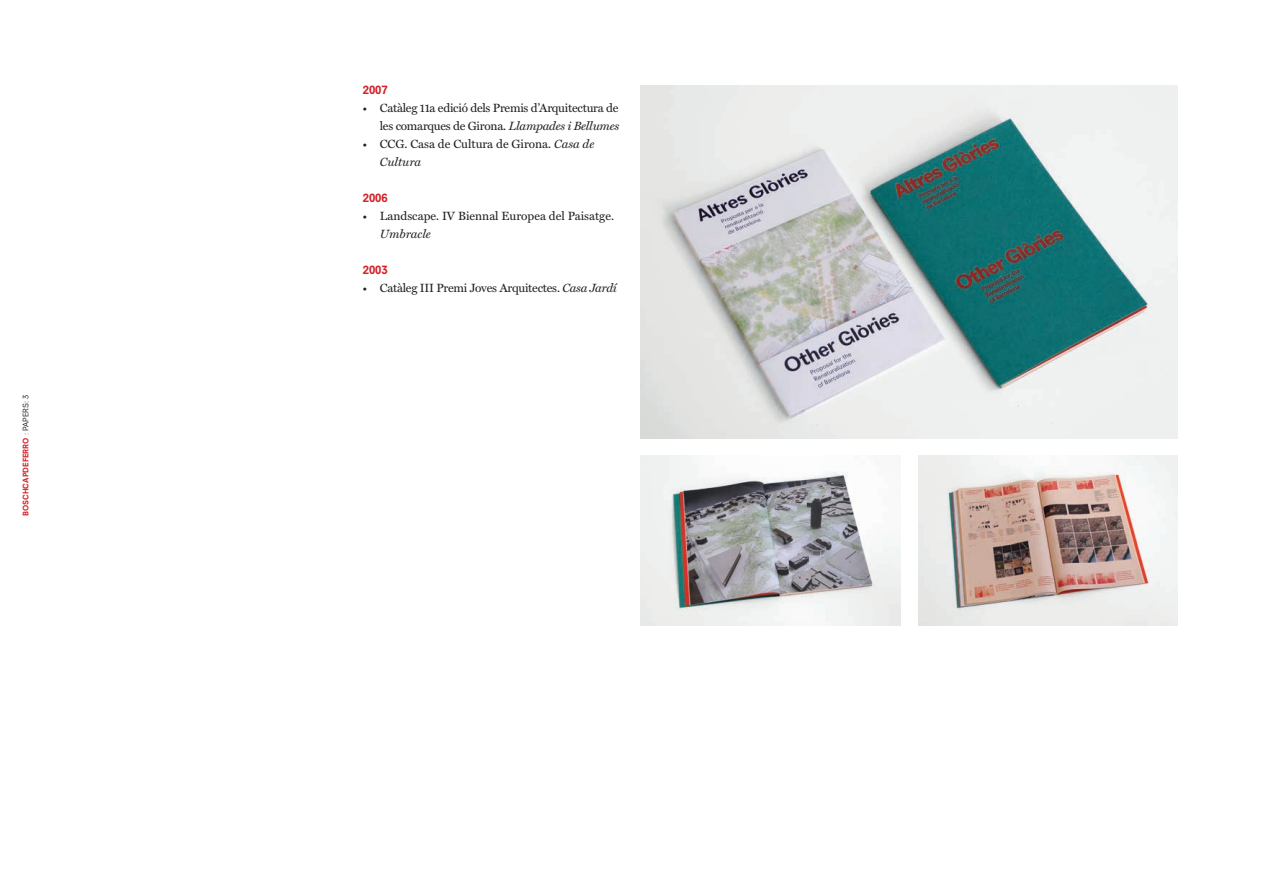
<style>
.page{position:relative;width:1263px;height:893px;background:#fff}
.page>*{position:absolute;margin:0;border:0;box-sizing:border-box;transform-origin:0 0}
.t1{font:12px/18px "Miller Text";letter-spacing:-.02em;color:#231f20;text-align:right}
.t2{font:12px/18px "Miller Text";color:#231f20}
.t3{font:800 11.25px "Neuzeit S";color:#d1232a}
.t4{font:800 7.5px "Neuzeit S";color:#d1232a}
.s1{font-weight:400}
.s2{font-weight:400;color:#231f20}
.s3{font-weight:700;font-size:9px}
.s4{font-style:italic}
</style>
<div class="page">
<img style="left:918px;top:456px;width:260px;height:170px">
<img style="left:640px;top:456px;width:260px;height:170px">
<img style="left:640px;top:85px;width:538px;height:354px">
<p class="t4" style="left:21px;top:516px;width:123px;rotate:-90deg">BOSCHCAPDEFERRO <span class="s1">:</span> <span class="s2">PAPERS: 3</span></p>
<p class="t3" style="left:363px;top:83px;width:27px">2007</p>
<p class="t1" style="left:363px;top:99px;width:258px"><span class="s3">•</span> Catàleg 11a edició dels Premis d’Arquitectura de les comarques de Girona. <span class="s4">Llampades i Bellumes</span></p>
<p class="t2" style="left:380px;top:135px;width:216px;text-indent:-17px"><span class="s3">•</span> CCG. Casa de Cultura de Girona. <span class="s4">Casa de<br>Cultura</span></p>
<p class="t3" style="left:363px;top:191px;width:27px">2006</p>
<p class="t2" style="left:380px;top:207px;width:236px;text-indent:-17px"><span class="s3">•</span> Landscape. IV Biennal Europea del Paisatge.<br><span class="s4">Umbracle</span></p>
<p class="t3" style="left:363px;top:263px;width:27px">2003</p>
<p class="t1" style="left:363px;top:279px;width:256px"><span class="s3">•</span> Catàleg III Premi Joves Arquitectes. <span class="s4">Casa Jardí</span></p>
</div>
